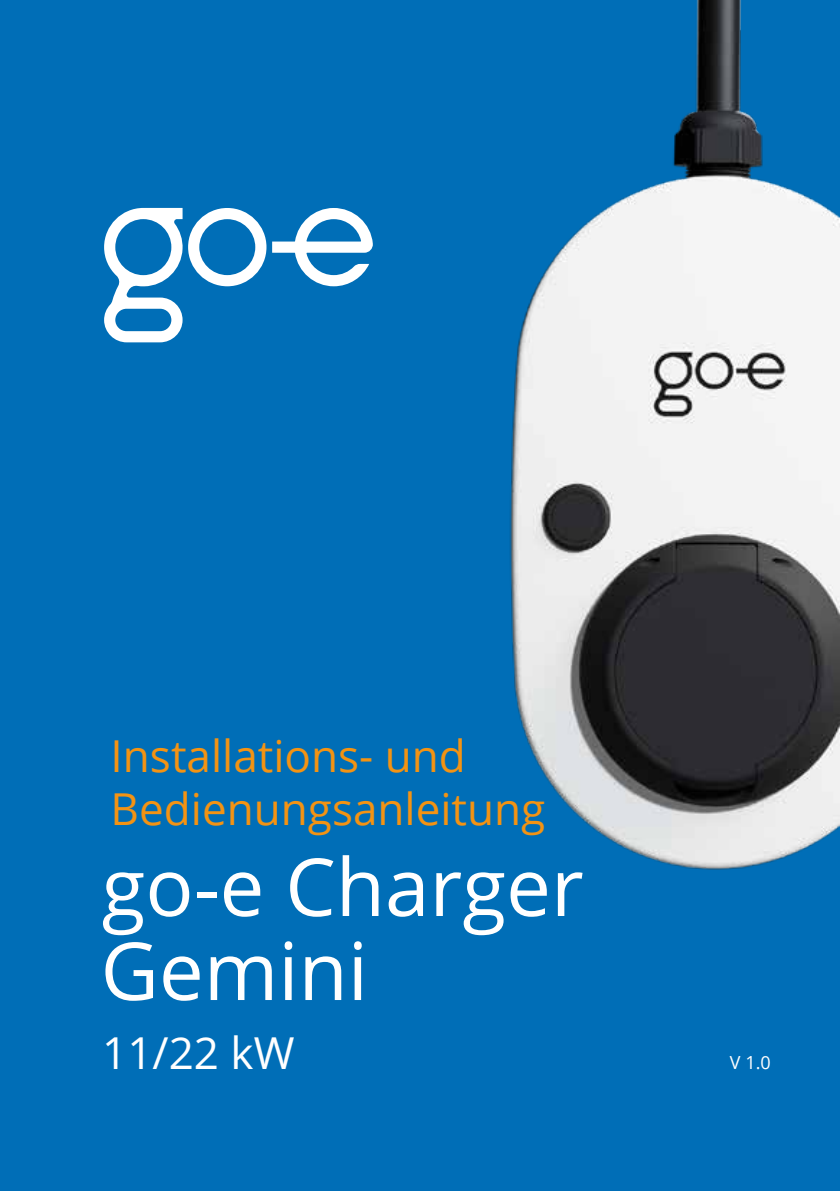
<style>
.page{position:relative;width:840px;height:1191px;background:#fff}
.page>*{position:absolute;margin:0;border:0;box-sizing:border-box;transform-origin:0 0}
.t1{font:80px/84px "Open Sans";color:#fff}
.t2{font:44px/52.8px "Open Sans";color:#f39313}
.t3{font:44px "Open Sans";color:#fff}
.t4{font:18px "Open Sans";color:#fff}
</style>
<div class="page">
<div style="left:0;top:0;width:839px;height:1191px;background:#006eb7"></div>
<svg style="left:104px;top:208px;width:60px;height:134px"></svg>
<img style="left:164px;top:0;width:675px;height:870px">
<p class="t2" style="left:111px;top:729px;width:436px">Installations- und<br>Bedienungsanleitung</p>
<h1 class="t1" style="left:100px;top:843px;width:484px">go-e Charger<br>Gemini</h1>
<p class="t3" style="left:102px;top:1023px;width:194px">11/22 kW</p>
<p class="t4" style="left:729px;top:1050px;width:42px">V 1.0</p>
</div>
